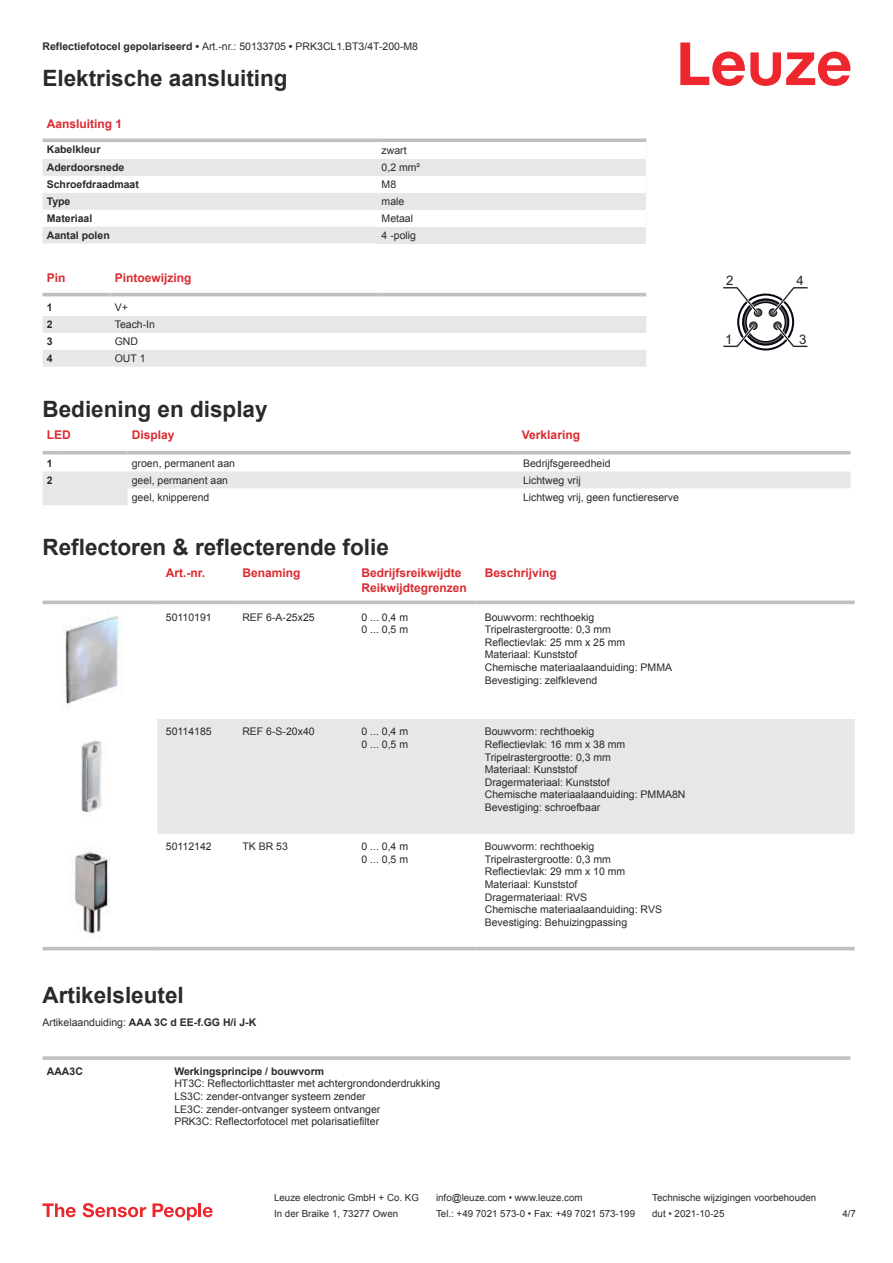
<style>
.page{position:relative;width:893px;height:1263px;background:#fff}
.page>*{position:absolute;margin:0;border:0;box-sizing:border-box;transform-origin:0 0}
.t1{font:700 22.5px "Arial";color:#2b292a}
.t2{font:13.2px "Arial";color:#1e2328}
.t3{font:700 12px/14.4px "Arial";color:#db2a30}
.t4{font:10.5px/12.6px "Arial";color:#2b292a}
.t5{font:700 10.5px "Arial";color:#2b292a}
.t6{font:9.75px "Arial";color:#2b292a}
.s1{font-weight:700}
.s2{font-weight:400}
</style>
<div class="page">
<svg style="left:680px;top:43px;width:170px;height:43px"></svg>
<svg style="left:43px;top:138px;width:603px;height:1px"></svg>
<svg style="left:43px;top:159px;width:335px;height:85px;fill:#e6e7e9"></svg>
<hr style="left:43px;top:139px;width:335px;height:3px;background:#bdbfc1">
<hr style="left:378px;top:139px;width:268px;height:3px;background:#bdbfc1">
<div style="left:378px;top:159px;width:268px;height:17px;background:#e6e7e9"></div>
<div style="left:378px;top:193px;width:268px;height:17px;background:#e6e7e9"></div>
<div style="left:378px;top:227px;width:268px;height:17px;background:#e6e7e9"></div>
<svg style="left:43px;top:292px;width:603px;height:5px"></svg>
<svg style="left:43px;top:316px;width:603px;height:51px"></svg>
<hr style="left:43px;top:293px;width:68px;height:3px;background:#bdbfc1">
<hr style="left:111px;top:293px;width:267px;height:3px;background:#bdbfc1">
<hr style="left:378px;top:293px;width:268px;height:3px;background:#bdbfc1">
<svg style="left:43px;top:454px;width:807px;height:1px"></svg>
<svg style="left:43px;top:471px;width:807px;height:34px"></svg>
<hr style="left:43px;top:451px;width:21px;height:3px;background:#bdbfc1">
<hr style="left:64px;top:451px;width:64px;height:3px;background:#bdbfc1">
<hr style="left:128px;top:451px;width:391px;height:3px;background:#bdbfc1">
<hr style="left:519px;top:451px;width:331px;height:3px;background:#bdbfc1">
<svg style="left:43px;top:600px;width:812px;height:351px"></svg>
<div style="left:157px;top:719px;width:698px;height:115px;background:#e6e7e9"></div>
<hr style="left:43px;top:601px;width:114px;height:3px;background:#bdbfc1">
<hr style="left:157px;top:601px;width:77px;height:3px;background:#bdbfc1">
<hr style="left:234px;top:601px;width:119px;height:3px;background:#bdbfc1">
<hr style="left:353px;top:601px;width:123px;height:3px;background:#bdbfc1">
<hr style="left:476px;top:601px;width:379px;height:3px;background:#bdbfc1">
<hr style="left:43px;top:947px;width:114px;height:3px;background:#bdbfc1">
<hr style="left:157px;top:947px;width:77px;height:3px;background:#bdbfc1">
<hr style="left:234px;top:947px;width:119px;height:3px;background:#bdbfc1">
<hr style="left:353px;top:947px;width:123px;height:3px;background:#bdbfc1">
<hr style="left:476px;top:947px;width:379px;height:3px;background:#bdbfc1">
<img style="left:55px;top:608px;width:73px;height:107px">
<img style="left:65px;top:723px;width:53px;height:106px">
<img style="left:59px;top:838px;width:65px;height:106px">
<svg style="left:43px;top:1056px;width:127px;height:4px"></svg>
<svg style="left:170px;top:1056px;width:680px;height:4px;background:#c3c5c7"></svg>
<svg style="left:723px;top:287px;width:85px;height:63px"></svg>
<svg style="left:43px;top:1203px;width:33px;height:14px"></svg>
<svg style="left:83px;top:1203px;width:63px;height:14px"></svg>
<svg style="left:153px;top:1203px;width:44px;height:17px"></svg>
<hr style="left:198px;top:1203px;width:3px;height:14px;background:#ed272d">
<svg style="left:203px;top:1207px;width:10px;height:10px"></svg>
<p class="t4" style="left:43px;top:41px;width:377px"><span class="s1">Reflectiefotocel gepolariseerd •</span> Art.-nr.: 50133705 <span class="s1">•</span> PRK3CL1.BT3/4T-200-M8</p>
<h1 class="t1" style="left:43px;top:70px;width:247px">Elektrische aansluiting</h1>
<p class="t3" style="left:47px;top:117px;width:77px">Aansluiting 1</p>
<p class="t5" style="left:47px;top:145px;width:55px">Kabelkleur</p>
<p class="t4" style="left:382px;top:145px;width:27px">zwart</p>
<p class="t5" style="left:47px;top:164px;width:79px">Aderdoorsnede</p>
<p class="t4" style="left:382px;top:162px;width:40px">0,2 mm²</p>
<p class="t5" style="left:47px;top:180px;width:94px">Schroefdraadmaat</p>
<p class="t4" style="left:382px;top:179px;width:16px">M8</p>
<p class="t5" style="left:47px;top:197px;width:25px">Type</p>
<p class="t4" style="left:382px;top:196px;width:24px">male</p>
<p class="t5" style="left:47px;top:214px;width:47px">Materiaal</p>
<p class="t4" style="left:382px;top:213px;width:33px">Metaal</p>
<p class="t5" style="left:47px;top:231px;width:65px">Aantal polen</p>
<p class="t4" style="left:382px;top:230px;width:36px">4 -polig</p>
<p class="t3" style="left:47px;top:272px;width:20px">Pin</p>
<p class="t3" style="left:115px;top:272px;width:78px">Pintoewijzing</p>
<p class="t5" style="left:47px;top:304px;width:7px">1</p>
<p class="t4" style="left:115px;top:302px;width:15px">V+</p>
<p class="t5" style="left:47px;top:321px;width:7px">2</p>
<p class="t4" style="left:115px;top:319px;width:42px">Teach-In</p>
<p class="t5" style="left:47px;top:337px;width:7px">3</p>
<p class="t4" style="left:115px;top:336px;width:25px">GND</p>
<p class="t5" style="left:47px;top:354px;width:7px">4</p>
<p class="t4" style="left:115px;top:353px;width:32px">OUT 1</p>
<h1 class="t1" style="left:43px;top:400px;width:227px">Bediening en display</h1>
<p class="t3" style="left:47px;top:428px;width:25px">LED</p>
<p class="t3" style="left:132px;top:428px;width:44px">Display</p>
<p class="t3" style="left:522px;top:428px;width:60px">Verklaring</p>
<p class="t5" style="left:47px;top:459px;width:7px">1</p>
<p class="t4" style="left:132px;top:458px;width:105px">groen, permanent aan</p>
<p class="t4" style="left:523px;top:458px;width:89px">Bedrijfsgereedheid</p>
<p class="t5" style="left:47px;top:476px;width:7px">2</p>
<p class="t4" style="left:132px;top:475px;width:98px">geel, permanent aan</p>
<p class="t4" style="left:523px;top:475px;width:59px">Lichtweg vrij</p>
<p class="t4" style="left:132px;top:491px;width:79px">geel, knipperend</p>
<p class="t4" style="left:523px;top:491px;width:157px">Lichtweg vrij, geen functiereserve</p>
<h1 class="t1" style="left:43px;top:539px;width:348px">Reflectoren &amp; reflecterende folie</h1>
<p class="t3" style="left:166px;top:567px;width:41px">Art.-nr.</p>
<p class="t3" style="left:242px;top:567px;width:60px">Benaming</p>
<p class="t3" style="left:361px;top:567px;width:107px">Bedrijfsreikwijdte<br>Reikwijdtegrenzen</p>
<p class="t3" style="left:485px;top:567px;width:74px">Beschrijving</p>
<p class="t4" style="left:166px;top:612px;width:47px">50110191</p>
<p class="t4" style="left:242px;top:612px;width:74px">REF 6-A-25x25</p>
<p class="t4" style="left:361px;top:612px;width:48px">0 ... 0,4 m<br>0 ... 0,5 m</p>
<p class="t4" style="left:485px;top:612px;width:189px">Bouwvorm: rechthoekig<br>Tripelrastergrootte: 0,3 mm<br>Reflectievlak: 25 mm x 25 mm<br>Materiaal: Kunststof<br>Chemische materiaalaanduiding: PMMA<br>Bevestiging: zelfklevend</p>
<p class="t4" style="left:166px;top:726px;width:47px">50114185</p>
<p class="t4" style="left:242px;top:726px;width:74px">REF 6-S-20x40</p>
<p class="t4" style="left:361px;top:726px;width:48px">0 ... 0,4 m<br>0 ... 0,5 m</p>
<p class="t4" style="left:485px;top:726px;width:202px">Bouwvorm: rechthoekig<br>Reflectievlak: 16 mm x 38 mm<br>Tripelrastergrootte: 0,3 mm<br>Materiaal: Kunststof<br>Dragermateriaal: Kunststof<br>Chemische materiaalaanduiding: PMMA8N<br>Bevestiging: schroefbaar</p>
<p class="t4" style="left:166px;top:841px;width:47px">50112142</p>
<p class="t4" style="left:242px;top:841px;width:47px">TK BR 53</p>
<p class="t4" style="left:361px;top:841px;width:48px">0 ... 0,4 m<br>0 ... 0,5 m</p>
<p class="t4" style="left:485px;top:841px;width:179px">Bouwvorm: rechthoekig<br>Tripelrastergrootte: 0,3 mm<br>Reflectievlak: 29 mm x 10 mm<br>Materiaal: Kunststof<br>Dragermateriaal: RVS<br>Chemische materiaalaanduiding: RVS<br>Bevestiging: Behuizingpassing</p>
<h1 class="t1" style="left:43px;top:987px;width:143px">Artikelsleutel</h1>
<p class="t5" style="left:43px;top:1018px;width:215px"><span class="s2">Artikelaanduiding:</span> AAA 3C d EE-f.GG H/i J-K</p>
<p class="t5" style="left:47px;top:1067px;width:38px">AAA3C</p>
<p class="t5" style="left:174px;top:1067px;width:151px">Werkingsprincipe / bouwvorm</p>
<p class="t4" style="left:174px;top:1078px;width:268px">HT3C: Reflectorlichttaster met achtergrondonderdrukking LS3C: zender-ontvanger systeem zender<br>LE3C: zender-ontvanger systeem ontvanger<br>PRK3C: Reflectorfotocel met polarisatiefilter</p>
<p class="t2" style="left:726px;top:272px;width:9px">2</p>
<p class="t2" style="left:796px;top:272px;width:9px">4</p>
<p class="t2" style="left:725px;top:332px;width:9px">1</p>
<p class="t2" style="left:799px;top:332px;width:9px">3</p>
<p class="t6" style="left:274px;top:1194px;width:146px">Leuze electronic GmbH + Co. KG</p>
<p class="t6" style="left:436px;top:1194px;width:148px">info@leuze.com • www.leuze.com</p>
<p class="t6" style="left:652px;top:1194px;width:166px">Technische wijzigingen voorbehouden</p>
<p class="t6" style="left:274px;top:1210px;width:126px">In der Braike 1, 73277 Owen</p>
<p class="t6" style="left:436px;top:1210px;width:201px">Tel.: +49 7021 573-0 • Fax: +49 7021 573-199</p>
<p class="t6" style="left:652px;top:1210px;width:74px">dut • 2021-10-25</p>
<p class="t6" style="left:842px;top:1210px;width:15px">4 /7</p>
</div>
